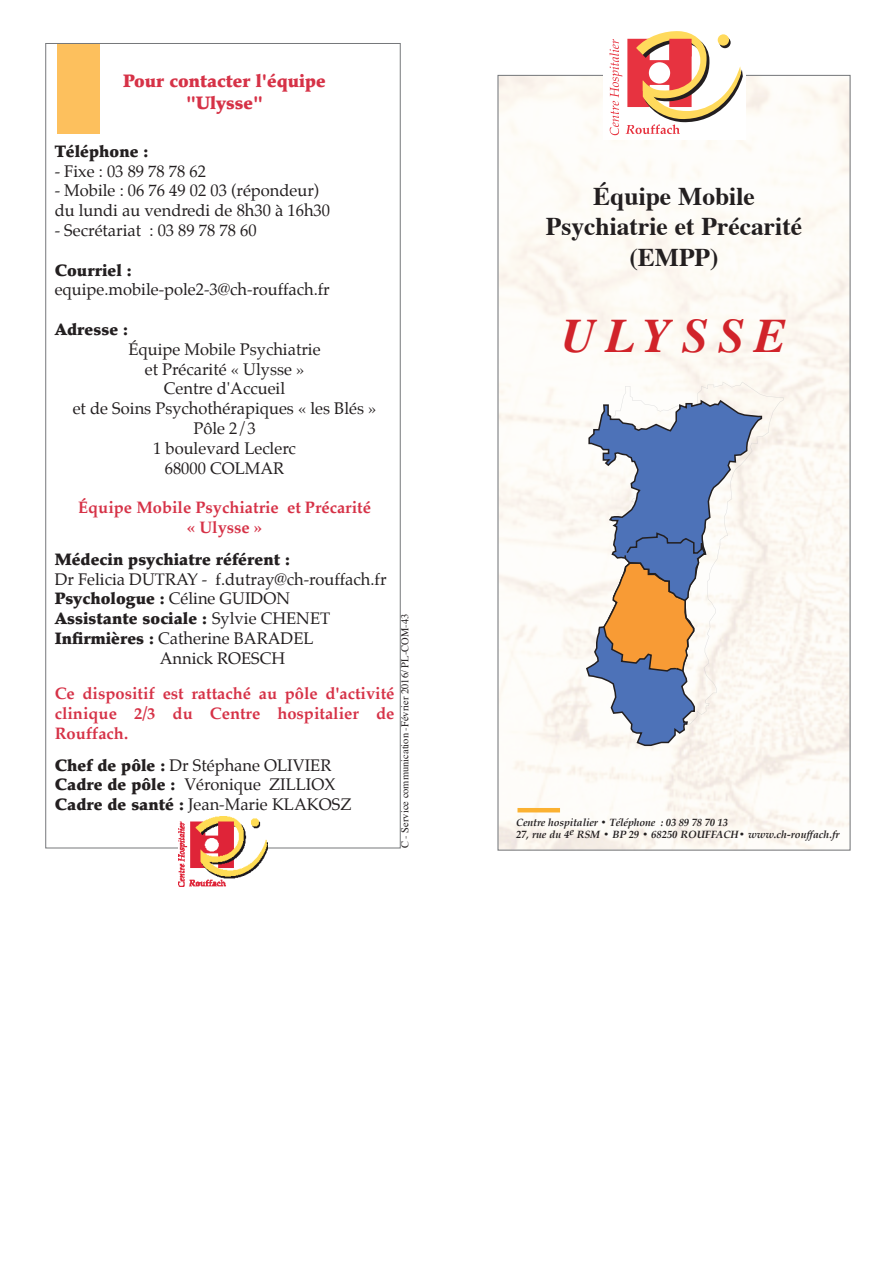
<style>
.page{position:relative;width:893px;height:1263px;background:#fff}
.page>*{position:absolute;margin:0;border:0;box-sizing:border-box;transform-origin:0 0}
.Normal_e{font:italic 700 48px "Times";letter-spacing:.2em;color:#d1232a}
.Normal_e-2{font:700 25.5px "Times";color:#231f20}
.t1{font:900 18px/21.6px "Palatino";color:#d63247;text-align:center}
.t2{font:16.5px "Palatino";color:#231f20}
.t3{font:700 16.5px/19.8px "Palatino";color:#d63247;text-align:center}
.t4{font:900 16.5px "Palatino";color:#231f20}
.Normal_e-3{font:italic 700 10.5px "Palatino";letter-spacing:-.015em;color:#231f20}
.t5{font:10.5px "Times";color:#231f20}
.s1{font-weight:400}
.s2{font-weight:900}
</style>
<div class="page">
<div style="left:57px;top:43px;width:42px;height:91px;background:#fdc05d"></div>
<svg style="left:609px;top:31px;width:134px;height:104px"></svg>
<hr style="left:517px;top:808px;width:43px;height:4px;background:#fbb131">
<img style="left:179px;top:817px;width:88px;height:69px">
<svg style="left:608px;top:382px;width:176px;height:345px;fill:#fdf9f2"></svg>
<svg style="left:585px;top:398px;width:178px;height:349px"></svg>
<svg style="left:602px;top:517px;width:104px;height:156px"></svg>
<p class="t1" style="left:123px;top:70px;width:204px">Pour contacter l'équipe "Ulysse"</p>
<p class="t4" style="left:55px;top:141px;width:95px">Téléphone :</p>
<p class="t2" style="left:55px;top:160px;width:153px">- Fixe : 03 89 78 78 62</p>
<p class="t2" style="left:55px;top:180px;width:266px">- Mobile : 06 76 49 02 03 (répondeur)</p>
<p class="t2" style="left:55px;top:200px;width:277px">du lundi au vendredi de 8h30 à 16h30</p>
<p class="t2" style="left:55px;top:219px;width:204px">- Secrétariat : 03 89 78 78 60</p>
<p class="t4" style="left:55px;top:260px;width:78px">Courriel :</p>
<p class="t2" style="left:55px;top:279px;width:277px">equipe.mobile-pole2-3@ch-rouffach.fr</p>
<p class="t4" style="left:55px;top:319px;width:75px">Adresse :</p>
<p class="t2" style="left:128px;top:338px;width:194px">Équipe Mobile Psychiatrie</p>
<p class="t2" style="left:145px;top:358px;width:161px">et Précarité « Ulysse »</p>
<p class="t2" style="left:164px;top:378px;width:123px">Centre d'Accueil</p>
<p class="t2" style="left:73px;top:398px;width:305px">et de Soins Psychothérapiques « les Blés »</p>
<p class="t2" style="left:193px;top:417px;width:64px">Pôle 2/3</p>
<p class="t2" style="left:153px;top:437px;width:144px">1 boulevard Leclerc</p>
<p class="t2" style="left:165px;top:457px;width:121px">68000 COLMAR</p>
<p class="t3" style="left:78px;top:499px;width:294px">Équipe Mobile Psychiatrie et Précarité « Ulysse »</p>
<p class="t4" style="left:55px;top:549px;width:237px">Médecin psychiatre référent :</p>
<p class="t2" style="left:55px;top:568px;width:333px">Dr Felicia DUTRAY - f.dutray@ch-rouffach.fr</p>
<p class="t4" style="left:55px;top:589px;width:237px">Psychologue : <span class="s1">Céline GUIDON</span></p>
<p class="t4" style="left:55px;top:609px;width:277px">Assistante sociale : <span class="s1">Sylvie CHENET</span></p>
<p class="t2" style="left:55px;top:627px;width:260px"><span class="s2">Infirmières :</span> Catherine BARADEL</p>
<p class="t2" style="left:160px;top:647px;width:127px">Annick ROESCH</p>
<p class="t3" style="left:55px;top:685px;width:341px;text-align:justify">Ce dispositif est rattaché au pôle d'activité clinique 2/3 du Centre hospitalier de Rouffach.</p>
<p class="t2" style="left:55px;top:754px;width:278px"><span class="s2">Chef de pôle :</span> Dr Stéphane OLIVIER</p>
<p class="t2" style="left:55px;top:774px;width:282px"><span class="s2">Cadre de pôle :</span> Véronique ZILLIOX</p>
<p class="t2" style="left:55px;top:794px;width:298px"><span class="s2">Cadre de santé :</span> Jean-Marie KLAKOSZ</p>
<p class="t5" style="left:395px;top:848px;width:236px;rotate:-90deg">C - Service communication -Février 2016/ PL-COM-43</p>
<p class="Normal_e-2" style="left:593px;top:172px;width:163px">Équipe Mobile</p>
<p class="Normal_e-2" style="left:546px;top:202px;width:258px">Psychiatrie et Précarité</p>
<p class="Normal_e-2" style="left:629px;top:233px;width:91px">(EMPP)</p>
<p class="Normal_e" style="left:562px;top:291px;width:226px">ULYSSE</p>
<p class="Normal_e-3" style="left:516px;top:815px;width:213px">Centre hospitalier • Téléphone : 03 89 78 70 13</p>
<p class="Normal_e-3" style="left:516px;top:828px;width:325px">27, rue du 4e RSM • BP 29 • 68250 ROUFFACH• www.ch-rouffach.fr</p>
</div>
